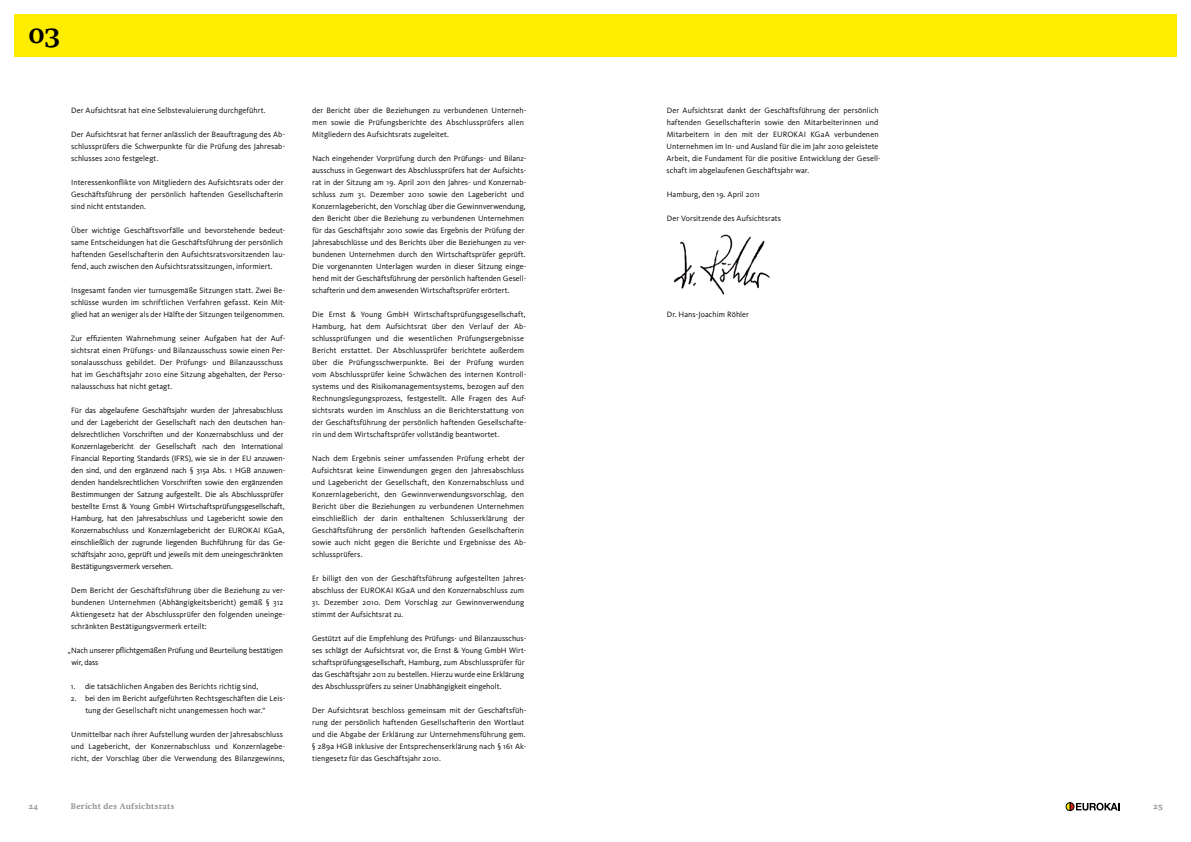
<style>
.page{position:relative;width:1191px;height:842px;background:#fff}
.page>*{position:absolute;margin:0;border:0;box-sizing:border-box;transform-origin:0 0}
.t1{font:700 28px "Nu Swift";color:#000}
.t2{font:8px/12px "Kievit";letter-spacing:.005em;color:#000}
.t3{font:700 8px "Nu Swift";letter-spacing:.03em;color:#878786}
</style>
<div class="page">
<div style="left:14px;top:14px;width:581px;height:43px;background:#ffed00"></div>
<svg style="left:1065px;top:802px;width:54px;height:9px"></svg>
<div style="left:595px;top:14px;width:581px;height:43px;background:#ffed00"></div>
<img style="left:673px;top:234px;width:97px;height:61px">
<h1 class="t1" style="left:28px;top:17px;width:34px">03</h1>
<p class="t2" style="left:71px;top:105px;width:196px">Der Aufsichtsrat hat eine Selbstevaluierung durchgeführt.</p>
<p class="t2" style="left:71px;top:129px;width:216px;text-align:justify">Der Aufsichtsrat hat ferner anlässlich der Beauftragung des Ab&shy;schlussprüfers die Schwerpunkte für die Prüfung des Jahresab&shy;schlusses 2010 festgelegt.</p>
<p class="t2" style="left:71px;top:177px;width:214px;text-align:justify">Interessenkonflikte von Mitgliedern des Aufsichtsrats oder der Geschäftsführung der persönlich haftenden Gesellschafterin sind nicht entstanden.</p>
<p class="t2" style="left:71px;top:225px;width:216px">Über wichtige Geschäftsvorfälle und bevorstehende bedeut&shy;same Entscheidungen hat die Geschäftsführung der persönlich haftenden Gesellschafterin den Aufsichtsratsvorsitzenden lau&shy;fend, auch zwischen den Aufsichtsratssitzungen, informiert.</p>
<p class="t2" style="left:71px;top:285px;width:216px;text-align:justify">Insgesamt fanden vier turnusgemäße Sitzungen statt. Zwei Be&shy;schlüsse wurden im schriftlichen Verfahren gefasst. Kein Mit&shy;glied hat an weniger als der Hälfte der Sitzungen teilgenommen.</p>
<p class="t2" style="left:71px;top:333px;width:216px">Zur effizienten Wahrnehmung seiner Aufgaben hat der Auf&shy;sichtsrat einen Prüfungs- und Bilanzausschuss sowie einen Per&shy;sonalausschuss gebildet. Der Prüfungs- und Bilanzausschuss hat im Geschäftsjahr 2010 eine Sitzung abgehalten, der Perso&shy;nalausschuss hat nicht getagt.</p>
<p class="t2" style="left:71px;top:405px;width:216px">Für das abgelaufene Geschäftsjahr wurden der Jahresabschluss und der Lagebericht der Gesellschaft nach den deutschen han&shy;delsrechtlichen Vorschriften und der Konzernabschluss und der Konzernlagebericht der Gesellschaft nach den International Financial Reporting Standards (IFRS), wie sie in der EU anzuwen&shy;den sind, und den ergänzend nach § 315a Abs. 1 HGB anzuwen&shy;denden handelsrechtlichen Vorschriften sowie den ergänzenden Bestimmungen der Satzung aufgestellt. Die als Abschlussprüfer bestellte Ernst &amp; Young GmbH Wirtschaftsprüfungsgesellschaft, Hamburg, hat den Jahresabschluss und Lagebericht sowie den Konzernabschluss und Konzernlagebericht der EUROKAI KGaA, einschließlich der zugrunde liegenden Buchführung für das Ge&shy;schäftsjahr 2010, geprüft und jeweils mit dem uneingeschränkten Bestätigungsvermerk versehen.</p>
<p class="t2" style="left:71px;top:585px;width:216px">Dem Bericht der Geschäftsführung über die Beziehung zu ver&shy;bundenen Unternehmen (Abhängigkeitsbericht) gemäß § 312<br>Aktiengesetz hat der Abschlussprüfer den folgenden uneinge&shy;schränkten Bestätigungsvermerk erteilt:</p>
<p class="t2" style="left:71px;top:645px;width:213px;text-indent:-3px">„Nach unserer pflichtgemäßen Prüfung und Beurteilung bestätigen wir, dass</p>
<p class="t2" style="left:71px;top:681px;width:189px">1. die tatsächlichen Angaben des Berichts richtig sind,</p>
<p class="t2" style="left:85px;top:693px;width:201px;text-indent:-15px">2. bei den im Bericht aufgeführten Rechtsgeschäften die Leis&shy;tung der Gesellschaft nicht unangemessen hoch war.“</p>
<p class="t2" style="left:71px;top:729px;width:215px">Unmittelbar nach ihrer Aufstellung wurden der Jahresabschluss und Lagebericht, der Konzernabschluss und Konzernlagebe&shy;richt, der Vorschlag über die Verwendung des Bilanzgewinns,</p>
<p class="t3" style="left:28px;top:802px;width:11px">24</p>
<p class="t3" style="left:71px;top:802px;width:105px">Bericht des Aufsichtsrats</p>
<p class="t2" style="left:312px;top:105px;width:216px">der Bericht über die Beziehungen zu verbundenen Unterneh&shy;men sowie die Prüfungsberichte des Abschlussprüfers allen<br>Mitgliedern des Aufsichtsrats zugeleitet.</p>
<p class="t2" style="left:312px;top:153px;width:216px">Nach eingehender Vorprüfung durch den Prüfungs- und Bilanz&shy;ausschuss in Gegenwart des Abschlussprüfers hat der Aufsichts&shy;rat in der Sitzung am 19. April 2011 den Jahres- und Konzernab&shy;schluss zum 31. Dezember 2010 sowie den Lagebericht und Konzernlagebericht, den Vorschlag über die Gewinnverwendung, den Bericht über die Beziehung zu verbundenen Unternehmen für das Geschäftsjahr 2010 sowie das Ergebnis der Prüfung der Jahresabschlüsse und des Berichts über die Beziehungen zu ver&shy;bundenen Unternehmen durch den Wirtschaftsprüfer geprüft.<br>Die vorgenannten Unterlagen wurden in dieser Sitzung einge&shy;hend mit der Geschäftsführung der persönlich haftenden Gesell&shy;schafterin und dem anwesenden Wirtschaftsprüfer erörtert.</p>
<p class="t2" style="left:312px;top:309px;width:216px">Die Ernst &amp; Young GmbH Wirtschaftsprüfungsgesellschaft, Hamburg, hat dem Aufsichtsrat über den Verlauf der Ab&shy;schlussprüfungen und die wesentlichen Prüfungsergebnisse Bericht erstattet. Der Abschlussprüfer berichtete außerdem über die Prüfungsschwerpunkte. Bei der Prüfung wurden vom Abschlussprüfer keine Schwächen des internen Kontroll&shy;systems und des Risikomanagementsystems, bezogen auf den Rechnungslegungsprozess, festgestellt. Alle Fragen des Auf&shy;sichtsrats wurden im Anschluss an die Berichterstattung von der Geschäftsführung der persönlich haftenden Gesellschafte&shy;rin und dem Wirtschaftsprüfer vollständig beantwortet.</p>
<p class="t2" style="left:312px;top:453px;width:216px">Nach dem Ergebnis seiner umfassenden Prüfung erhebt der Aufsichtsrat keine Einwendungen gegen den Jahresabschluss und Lagebericht der Gesellschaft, den Konzernabschluss und Konzernlagebericht, den Gewinnverwendungsvorschlag, den Bericht über die Beziehungen zu verbundenen Unternehmen einschließlich der darin enthaltenen Schlusserklärung der Geschäftsführung der persönlich haftenden Gesellschafterin sowie auch nicht gegen die Berichte und Ergebnisse des Ab&shy;schlussprüfers.</p>
<p class="t2" style="left:312px;top:573px;width:215px">Er billigt den von der Geschäftsführung aufgestellten Jahres&shy;abschluss der EUROKAI KGaA und den Konzernabschluss zum</p>
<p class="t2" style="left:312px;top:597px;width:214px">31. Dezember 2010. Dem Vorschlag zur Gewinnverwendung stimmt der Aufsichtsrat zu.</p>
<p class="t2" style="left:312px;top:633px;width:216px">Gestützt auf die Empfehlung des Prüfungs- und Bilanzausschus&shy;ses schlägt der Aufsichtsrat vor, die Ernst &amp; Young GmbH Wirt&shy;schaftsprüfungsgesellschaft, Hamburg, zum Abschlussprüfer für das Geschäftsjahr 2011 zu bestellen. Hierzu wurde eine Erklärung des Abschlussprüfers zu seiner Unabhängigkeit eingeholt.</p>
<p class="t2" style="left:312px;top:705px;width:216px">Der Aufsichtsrat beschloss gemeinsam mit der Geschäftsfüh&shy;rung der persönlich haftenden Gesellschafterin den Wortlaut und die Abgabe der Erklärung zur Unternehmensführung gem. § 289a HGB inklusive der Entsprechenserklärung nach § 161 Ak&shy;tiengesetz für das Geschäftsjahr 2010.</p>
<p class="t2" style="left:666px;top:105px;width:216px">Der Aufsichtsrat dankt der Geschäftsführung der persönlich haftenden Gesellschafterin sowie den Mitarbeiterinnen und Mitarbeitern in den mit der EUROKAI KGaA verbundenen Unternehmen im In- und Ausland für die im Jahr 2010 geleistete Arbeit, die Fundament für die positive Entwicklung der Gesell&shy;schaft im abgelaufenen Geschäftsjahr war.</p>
<p class="t2" style="left:666px;top:189px;width:94px">Hamburg, den 19. April 2011</p>
<p class="t2" style="left:666px;top:213px;width:116px">Der Vorsitzende des Aufsichtsrats</p>
<p class="t2" style="left:666px;top:309px;width:84px">Dr. Hans-Joachim Röhler</p>
<p class="t3" style="left:1153px;top:802px;width:11px">25</p>
</div>
